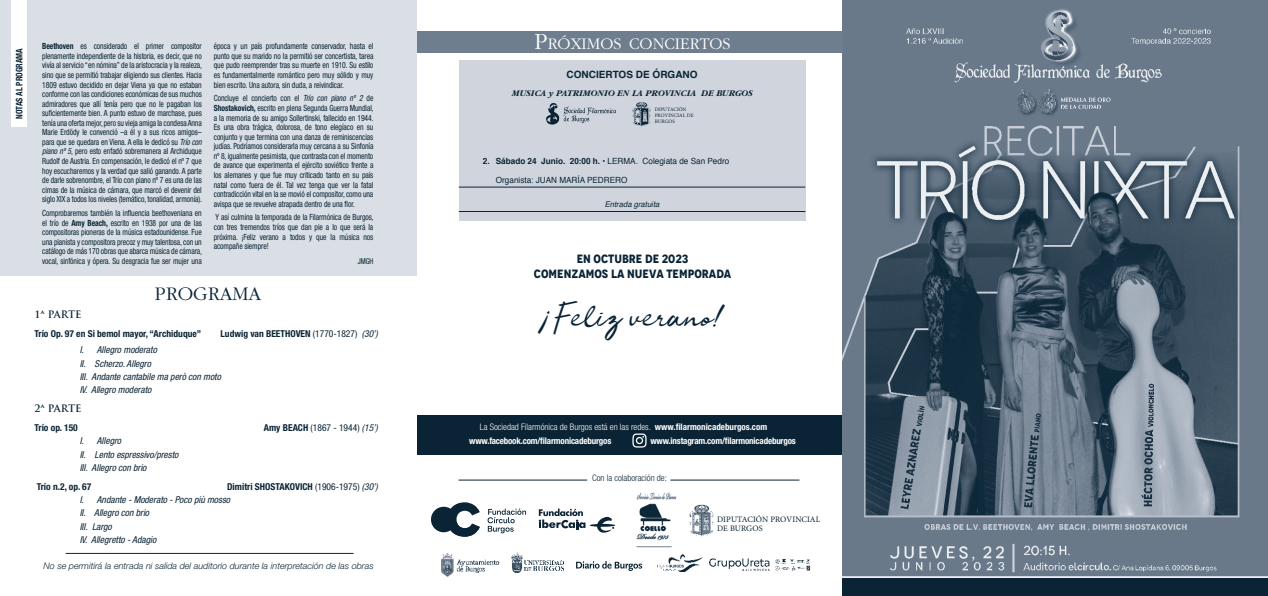
<style>
.page{position:relative;width:1268px;height:596px;background:#fff}
.page>*{position:absolute;margin:0;border:0;box-sizing:border-box;transform-origin:0 0}
.t1{font:29px "Jelytta";color:#0a2435}
.t2{font:300 20px "Garamond";color:#0a2435}
.t3{font:300 16.8px "Garamond";color:#fff}
.t4{font:700 condensed 12px "Novecento";color:#0a2435}
.t5{font:700 10px "Helvetica";color:#0a2435}
.t6{font:700 10px "Trajan Pro";color:#0a2435}
.t7{font:italic condensed 9.5px/13.2px "Helvetica Neue";color:#0a2435}
.t8{font:700 condensed 9.5px "Helvetica Neue";color:#0a2435}
.t9{font:condensed 9.5px "Helvetica Neue";color:#0a2435}
.t10{font:italic 300 9px "Helvetica Neue";color:#0a2435}
.t11{font:700 condensed 9px "Helvetica Neue";letter-spacing:-.02em;color:#fff}
.t12{font:300 condensed 9px "Helvetica Neue";color:#fff}
.t13{font:italic 700 9px "Garamond";color:#0a2435}
.t14{font:300 condensed 9px "Helvetica Neue";color:#0a2435}
.t15{font:700 condensed 9px "Helvetica Neue";color:#0a2435;scale:.9 1}
.t16{font:condensed 8.5px/9.6px "Helvetica Neue";letter-spacing:-.01em;color:#0a2435;text-align:justify;scale:.9 1}
.t17{font:8.5px "Helvetica";color:#0a2435;scale:.96 1}
.t18{font:8.3px/9.5px "Minion Pro";letter-spacing:.005em;color:#0a2435}
.t19{font:italic 8px "Helvetica";color:#0a2435;scale:.96 1}
.t20{font:condensed 8px "Helvetica Neue";color:#0a2435;scale:.9 1}
.t21{font:5.2px/5.9px "Minion Pro";letter-spacing:.005em;color:#0a2435}
.s1{font-weight:700}
.s2{font-style:italic}
.s3{font-weight:400}
.s4{font-weight:400;font-style:italic}
.s5{font-size:24px}
</style>
<div class="page">
<div style="left:417px;top:415px;width:425px;height:39px;background:#0a2435"></div>
<img style="left:632px;top:433px;width:15px;height:15px">
<hr style="left:458px;top:479px;width:129px;height:1px;background:#0a2435">
<hr style="left:670px;top:479px;width:129px;height:1px;background:#0a2435">
<img style="left:636px;top:492px;width:41px;height:55px">
<hr style="left:589px;top:523px;width:26px;height:3px;background:#0a2435;border-radius:50%">
<svg style="left:597px;top:516px;width:17px;height:16px"></svg>
<svg style="left:538px;top:508px;width:47px;height:22px"></svg>
<img style="left:511px;top:552px;width:52px;height:20px">
<svg style="left:487px;top:508px;width:39px;height:25px"></svg>
<svg style="left:431px;top:502px;width:48px;height:34px"></svg>
<img style="left:441px;top:553px;width:59px;height:23px">
<svg style="left:576px;top:561px;width:66px;height:9px"></svg>
<img style="left:657px;top:554px;width:45px;height:16px">
<img style="left:689px;top:504px;width:24px;height:32px">
<img style="left:709px;top:558px;width:101px;height:12px">
<div style="left:459px;top:60px;width:346px;height:160px;background:#d0d5dd"></div>
<div style="left:842px;top:577px;width:425px;height:18px;background:#0a2435"></div>
<img style="left:842px;top:0;width:425px;height:577px">
<div style="left:408px;top:31px;width:434px;height:22px;background:#6e7e8e"></div>
<hr style="left:459px;top:187px;width:346px;height:1px;background:#0a2435">
<hr style="left:459px;top:211px;width:346px;height:1px;background:#0a2435">
<img style="left:632px;top:102px;width:18px;height:24px">
<img style="left:546px;top:103px;width:23px;height:22px">
<img style="left:557px;top:107px;width:59px;height:9px">
<img style="left:563px;top:116px;width:27px;height:9px">
<hr style="left:66px;top:553px;width:287px;height:1px;background:#0a2435">
<div style="left:0;top:0;width:417px;height:275px;background:#d9dfe4"></div>
<div style="left:12px;top:0;width:15px;height:126px;background:#fff"></div>
<p class="t15" style="left:14px;top:119px;width:80px;rotate:-90deg">NOTAS AL PROGRAMA</p>
<p class="t16" style="left:42px;top:41px;width:179px"><span class="s1">Beethoven</span> es considerado el primer compositor plenamente independiente de la historia, es decir, que no vivía al servicio “en nómina” de la aristocracia y la realeza, sino que se permitió trabajar eligiendo sus clientes. Hacia 1809 estuvo decidido en dejar Viena ya que no estaban conforme con las condiciones económicas de sus muchos admiradores que allí tenía pero que no le pagaban los suficientemente bien. A punto estuvo de marchase, pues tenía una oferta mejor, pero su vieja amiga la condesa Anna Marie Erdödy le convenció –a él y a sus ricos amigos– para que se quedara en Viena. A ella le dedicó su <span class="s2">Trío con piano nº 5</span>, pero esto enfadó sobremanera al Archiduque Rudolf de Austria. En compensación, le dedicó el nº 7 que hoy escucharemos y la verdad que salió ganando. A parte de darle sobrenombre, el Trío con piano nº 7 es una de las cimas de la música de cámara, que marcó el devenir del siglo XIX a todos los niveles (temático, tonalidad, armonía).</p>
<p class="t16" style="left:42px;top:208px;width:179px">Comprobaremos también la influencia beethoveniana en el trío de <span class="s1">Amy Beach,</span> escrito en 1938 por una de las compositoras pioneras de la música estadounidense. Fue una pianista y compositora precoz y muy talentosa, con un catálogo de más 170 obras que abarca música de cámara, vocal, sinfónica y ópera. Su desgracia fue ser mujer una</p>
<p class="t16" style="left:214px;top:41px;width:179px">época y un país profundamente conservador, hasta el punto que su marido no la permitió ser concertista, tarea que pudo reemprender tras su muerte en 1910. Su estilo es fundamentalmente romántico pero muy sólido y muy bien escrito. Una autora, sin duda, a reivindicar.</p>
<p class="t16" style="left:214px;top:93px;width:179px">Concluye el concierto con el <span class="s2">Trío con piano nº 2</span> de <span class="s1">Shostakovich,</span> escrito en plena Segunda Guerra Mundial, a la memoria de su amigo Sollertinski, fallecido en 1944.<br>Es una obra trágica, dolorosa, de tono elegíaco en su conjunto y que termina con una danza de reminiscencias judías. Podríamos considerarla muy cercana a su Sinfonía nº 8, igualmente pesimista, que contrasta con el momento de avance que experimenta el ejército soviético frente a los alemanes y que fue muy criticado tanto en su país natal como fuera de él. Tal vez tenga que ver la fatal contradicción vital en la se movió el compositor, como una avispa que se revuelve atrapada dentro de una flor.</p>
<p class="t16" style="left:214px;top:212px;width:179px">Y así culmina la temporada de la Filarmónica de Burgos, con tres tremendos tríos que dan pie a lo que será la próxima. ¡Feliz verano a todos y que la música nos acompañe siempre!</p>
<p class="t20" style="left:357px;top:256px;width:19px">JMGH</p>
<p class="t2" style="left:155px;top:282px;width:108px">PRO GRAMA</p>
<p class="t6" style="left:35px;top:308px;width:48px">1ª PARTE</p>
<p class="t8" style="left:35px;top:328px;width:168px">Trío Op. 97 en Si bemol mayor, “Archiduque”</p>
<p class="t8" style="left:220px;top:328px;width:159px">Ludwig van BEETHOVEN <span class="s3">(1770-1827)</span> <span class="s4">(30’)</span></p>
<p class="t7" style="left:80px;top:343px;width:143px">I. Allegro moderato<br>II. Scherzo. Allegro<br>III. Andante cantabile ma però con moto<br>IV. Allegro moderato</p>
<p class="t6" style="left:35px;top:402px;width:48px">2ª PARTE</p>
<p class="t8" style="left:35px;top:421px;width:45px">Trío op. 150</p>
<p class="t9" style="left:264px;top:422px;width:116px"><span class="s1">Amy BEACH</span> (1867 - 1944) <span class="s2">(15’)</span></p>
<p class="t7" style="left:80px;top:434px;width:100px">I. Allegro<br>II. Lento espressivo/presto<br>III. Allegro con brio</p>
<p class="t8" style="left:37px;top:480px;width:56px">Trío n.2, op. 67</p>
<p class="t8" style="left:227px;top:480px;width:152px">Dimitri SHOSTAKOVICH <span class="s3">(1906-1975)</span> <span class="s4">(30’)</span></p>
<p class="t7" style="left:80px;top:492px;width:152px">I. Andante - Moderato - Poco più mosso<br>II. Allegro con brio<br>III. Largo<br>IV. Allegretto - Adagio</p>
<p class="t10" style="left:44px;top:560px;width:331px">No se permitirá la entrada ni salida del auditorio durante la interpretación de las obras</p>
<p class="t3" style="left:534px;top:35px;width:198px"><span class="s5">P</span>RÓXIMOS CONCIERTOS</p>
<p class="t5" style="left:566px;top:66px;width:132px">CONCIERTOS DE ÓRGANO</p>
<p class="t13" style="left:511px;top:88px;width:243px">MUSICA y PATRIMONIO EN LA PROVINCIA DE BURGOS</p>
<p class="t21" style="left:654px;top:107px;width:40px">DIPUTACIÓN<br>PROVINCIAL DE<br>BURGOS</p>
<p class="t17" style="left:483px;top:154px;width:258px"><span class="s1">2. Sábado 24 Junio. 20:00 h.</span> • LERMA. Colegiata de San Pedro</p>
<p class="t17" style="left:496px;top:173px;width:138px">Organista: JUAN MARÍA PEDRERO</p>
<p class="t19" style="left:604px;top:198px;width:58px">Entrada gratuita</p>
<p class="t4" style="left:576px;top:251px;width:113px">EN OCTUBRE DE 2023</p>
<p class="t4" style="left:533px;top:266px;width:199px">COMENZAMOS LA NUEVA TEMPORADA</p>
<p class="t1" style="left:554px;top:300px;width:172px">Feliz verano!</p>
<p class="t1" style="left:549px;top:337px;width:14px;rotate:-180deg">!</p>
<p class="t12" style="left:480px;top:421px;width:289px">La Sociedad Filarmónica de Burgos está en las redes. <span class="s1">www.filarmonicadeburgos.com</span></p>
<p class="t11" style="left:469px;top:435px;width:144px">www.facebook.com/filarmonicadeburgos</p>
<p class="t11" style="left:650px;top:435px;width:147px">www.instagram.com/filarmonicadeburgos</p>
<p class="t14" style="left:592px;top:472px;width:76px">Con la colaboración de:</p>
<p class="t18" style="left:717px;top:514px;width:104px">DIPUTACIÓN PROVINCIAL<br>DE BURGOS</p>
</div>
